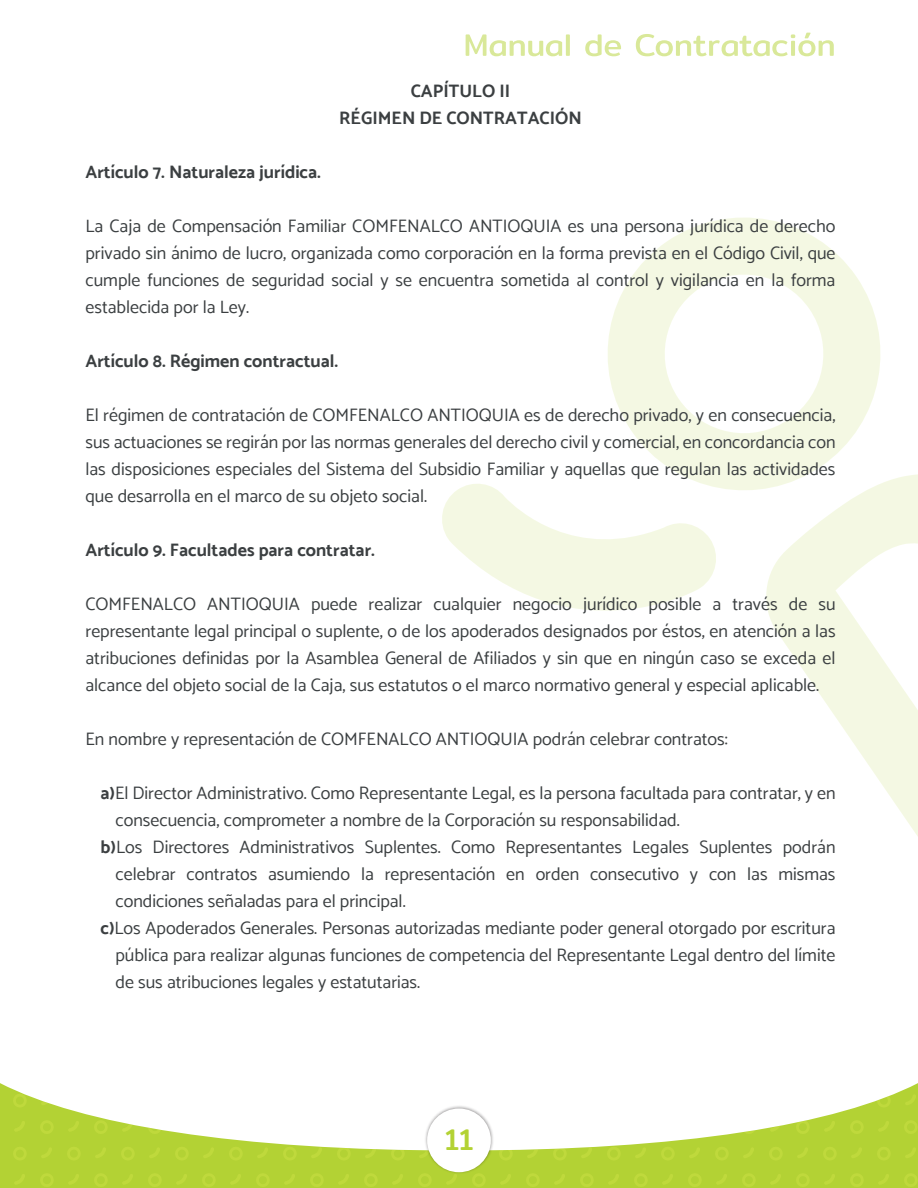
<style>
.page{position:relative;width:918px;height:1188px;background:#fff}
.page>*{position:absolute;margin:0;border:0;box-sizing:border-box;transform-origin:0 0}
.t1{font:30px "Mitr";color:#b3d234}
.t2{font:18px/27px "Catamaran";color:#3b3f41;text-align:justify}
.t3{font:700 18px/27px "Catamaran";color:#3b3f41;text-align:center}
.s1{font-weight:700}
</style>
<div class="page">
<svg style="left:0;top:1083px;width:918px;height:105px"></svg>
<svg style="left:766px;top:474px;width:152px;height:362px"></svg>
<svg style="left:608px;top:218px;width:291px;height:291px"></svg>
<svg style="left:442px;top:479px;width:279px;height:132px;fill:#f4f8e3"></svg>
<img style="left:423px;top:1103px;width:72px;height:72px">
<div style="left:427px;top:1109px;width:64px;height:63px;background:#fff;border-radius:50%"></div>
<svg style="left:466px;top:34px;width:104px;height:22px"></svg>
<svg style="left:585px;top:34px;width:36px;height:22px"></svg>
<svg style="left:636px;top:33px;width:198px;height:23px"></svg>
<p class="t3" style="left:339px;top:77px;width:244px">CAPÍTULO II<br>RÉGIMEN DE CONTRATACIÓN</p>
<p class="t3" style="left:86px;top:158px;width:237px">Artículo 7. Naturaleza jurídica.</p>
<p class="t2" style="left:86px;top:212px;width:752px">La Caja de Compensación Familiar COMFENALCO ANTIOQUIA es una persona jurídica de derecho privado sin ánimo de lucro, organizada como corporación en la forma prevista en el Código Civil, que cumple funciones de seguridad social y se encuentra sometida al control y vigilancia en la forma establecida por la Ley.</p>
<p class="t3" style="left:86px;top:347px;width:254px">Artículo 8. Régimen contractual.</p>
<p class="t2" style="left:86px;top:401px;width:752px">El régimen de contratación de COMFENALCO ANTIOQUIA es de derecho privado, y en consecuencia, sus actuaciones se regirán por las normas generales del derecho civil y comercial, en concordancia con las disposiciones especiales del Sistema del Subsidio Familiar y aquellas que regulan las actividades que desarrolla en el marco de su objeto social.</p>
<p class="t3" style="left:86px;top:536px;width:291px">Artículo 9. Facultades para contratar.</p>
<p class="t2" style="left:86px;top:590px;width:752px">COMFENALCO ANTIOQUIA puede realizar cualquier negocio jurídico posible a través de su representante legal principal o suplente, o de los apoderados designados por éstos, en atención a las atribuciones definidas por la Asamblea General de Afiliados y sin que en ningún caso se exceda el alcance del objeto social de la Caja, sus estatutos o el marco normativo general y especial aplicable.</p>
<p class="t2" style="left:86px;top:725px;width:644px">En nombre y representación de COMFENALCO ANTIOQUIA podrán celebrar contratos:</p>
<p class="t2" style="left:101px;top:779px;width:737px"><span class="s1">a)</span>El Director Administrativo. Como Representante Legal, es la persona facultada para contratar, y en</p>
<p class="t2" style="left:116px;top:806px;width:566px">consecuencia, comprometer a nombre de la Corporación su responsabilidad.</p>
<p class="t2" style="left:101px;top:833px;width:737px"><span class="s1">b)</span>Los Directores Administrativos Suplentes. Como Representantes Legales Suplentes podrán</p>
<p class="t2" style="left:116px;top:860px;width:722px">celebrar contratos asumiendo la representación en orden consecutivo y con las mismas</p>
<p class="t2" style="left:116px;top:887px;width:292px">condiciones señaladas para el principal.</p>
<p class="t2" style="left:101px;top:914px;width:737px"><span class="s1">c)</span>Los Apoderados Generales. Personas autorizadas mediante poder general otorgado por escritura</p>
<p class="t2" style="left:116px;top:941px;width:721px">pública para realizar algunas funciones de competencia del Representante Legal dentro del límite</p>
<p class="t2" style="left:116px;top:968px;width:306px">de sus atribuciones legales y estatutarias.</p>
<h1 class="t1" style="left:445px;top:1117px;width:30px">11</h1>
</div>
